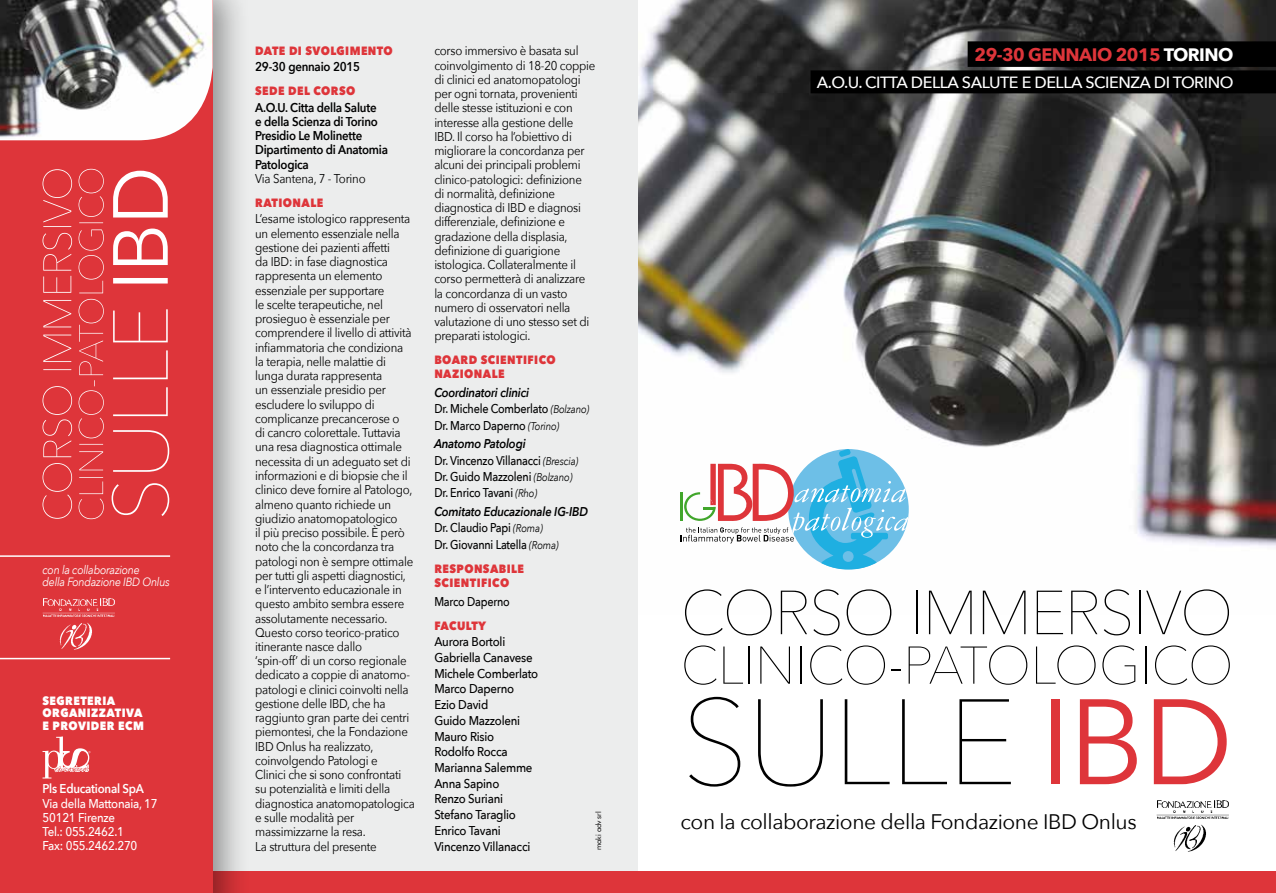
<style>
.page{position:relative;width:1276px;height:893px;background:#fff}
.page>*{position:absolute;margin:0;border:0;box-sizing:border-box;transform-origin:0 0}
.t1{font:200 120px "Avenir Next";letter-spacing:-.02em;color:#000}
.t2{font:200 61.5px "Avenir Next";letter-spacing:-.03em;color:#000}
.t3{font:200 52.5px "Avenir Next";letter-spacing:-.015em;color:#000}
.t4{font:21px "Avenir Next";letter-spacing:-.02em;color:#000}
.t5{font:700 18px "Avenir Next";letter-spacing:-.03em;color:#de353a}
.t6{font:500 16.2px "Avenir Next";letter-spacing:-.03em;color:#fff}
.t7{font:12.75px/14.2px "Avenir Next";letter-spacing:-.02em;color:#000;scale:.9 1}
.t8{font:500 12.75px/16.4px "Avenir Next";letter-spacing:-.02em;color:#000;scale:.85 1}
.t9{font:500 12.75px/15.8px "Avenir Next";letter-spacing:-.02em;color:#000;scale:.9 1}
.t10{font:600 12.75px/14.2px "Avenir Next";letter-spacing:-.02em;color:#000;scale:.9 1}
.t11{font:500 12.75px/14.2px "Avenir Next";letter-spacing:-.02em;color:#fff;scale:.9 1}
.t12{font:600 12.75px "Avenir Next";letter-spacing:-.02em;color:#fff;scale:.9 1}
.t13{font:800 12px/14.2px "Avenir Next";letter-spacing:.04em;color:#de353a;scale:.9 1}
.t14{font:italic 12px/12px "Avenir Next";letter-spacing:-.025em;color:#fff;scale:.89 1}
.t15{font:800 12px/12.8px "Avenir Next";letter-spacing:.04em;color:#fff;scale:.9 1}
.t16{font:7.5px "Futura BT";letter-spacing:-.01em;color:#000}
.s1{font-weight:600;font-style:italic}
.s2{font-weight:400;font-style:italic;font-size:11.25px}
.s3{color:#fff}
.s4{font-weight:400;color:#de353a}
</style>
<div class="page">
<img style="left:638px;top:0;width:638px;height:546px">
<img style="left:1156px;top:800px;width:73px;height:52px">
<svg style="left:680px;top:449px;width:228px;height:121px"></svg>
<div style="left:967px;top:41px;width:309px;height:26px;background:#000"></div>
<div style="left:810px;top:70px;width:466px;height:23px;background:#000"></div>
<div style="left:0;top:0;width:638px;height:893px;background:#eceded"></div>
<div style="left:0;top:872px;width:1276px;height:21px;background:#de353a"></div>
<div style="left:0;top:0;width:251px;height:893px;background:#000;opacity:.4"></div>
<div style="left:0;top:0;width:213px;height:893px;background:#de353a"></div>
<img style="left:0;top:0;width:213px;height:140px">
<svg style="left:113px;top:171px;width:55px;height:113px"></svg>
<svg style="left:112px;top:309px;width:57px;height:207px"></svg>
<svg style="left:79px;top:169px;width:25px;height:350px"></svg>
<svg style="left:43px;top:169px;width:29px;height:350px"></svg>
<svg style="left:43px;top:736px;width:48px;height:42px"></svg>
<img style="left:42px;top:598px;width:73px;height:52px">
<hr style="left:0;top:555px;width:170px;height:2px;background:#fff">
<hr style="left:0;top:658px;width:170px;height:1px;background:#fff">
<p class="t14" style="left:43px;top:564px;width:145px">con la collaborazione<br>della Fondazione IBD Onlus</p>
<p class="t15" style="left:43px;top:694px;width:114px">SEGRETERIA<br>ORGANIZZATIVA<br>E PROVIDER ECM</p>
<p class="t12" style="left:43px;top:778px;width:114px">Pls Educational SpA</p>
<p class="t11" style="left:43px;top:796px;width:129px">Via della Mattonaia, 17<br>50121 Firenze<br>Tel.: 055.2462.1<br>Fax: 055.2462.270</p>
<p class="t13" style="left:255px;top:43px;width:154px">DATE DI SVOLGIMENTO</p>
<p class="t10" style="left:255px;top:59px;width:118px">29-30 gennaio 2015</p>
<p class="t13" style="left:255px;top:84px;width:113px">SEDE DEL CORSO</p>
<p class="t10" style="left:255px;top:100px;width:149px">A.O.U. Citta della Salute<br>e della Scienza di Torino<br>Presidio Le Molinette<br>Dipartimento di Anatomia<br>Patologica</p>
<p class="t7" style="left:255px;top:171px;width:124px">Via Santena, 7 - Torino</p>
<p class="t13" style="left:255px;top:196px;width:77px">RATIONALE</p>
<p class="t7" style="left:255px;top:211px;width:179px">L’esame istologico rappresenta un elemento essenziale nella gestione dei pazienti affetti<br>da IBD: in fase diagnostica rappresenta un elemento essenziale per supportare<br>le scelte terapeutiche, nel prosieguo è essenziale per comprendere il livello di attività infiammatoria che condiziona la terapia, nelle malattie di lunga durata rappresenta<br>un essenziale presidio per escludere lo sviluppo di complicanze precancerose o<br>di cancro colorettale. Tuttavia una resa diagnostica ottimale necessita di un adeguato set di informazioni e di biopsie che il clinico deve fornire al Patologo, almeno quanto richiede un giudizio anatomopatologico<br>il più preciso possibile. È però noto che la concordanza tra patologi non è sempre ottimale per tutti gli aspetti diagnostici, e l’intervento educazionale in questo ambito sembra essere assolutamente necessario.<br>Questo corso teorico-pratico itinerante nasce dallo<br>‘spin-off’ di un corso regionale dedicato a coppie di anatomo&shy;patologi e clinici coinvolti nella gestione delle IBD, che ha raggiunto gran parte dei centri piemontesi, che la Fondazione<br>IBD Onlus ha realizzato, coinvolgendo Patologi e<br>Clinici che si sono confrontati su potenzialità e limiti della diagnostica anatomopatologica e sulle modalità per massimizzarne la resa.<br>La struttura del presente</p>
<p class="t7" style="left:434px;top:43px;width:180px">corso immersivo è basata sul coinvolgimento di 18-20 coppie di clinici ed anatomopatologi per ogni tornata, provenienti delle stesse istituzioni e con interesse alla gestione delle<br>IBD. Il corso ha l’obiettivo di migliorare la concordanza per alcuni dei principali problemi clinico-patologici: definizione<br>di normalità, definizione diagnostica di IBD e diagnosi differenziale, definizione e gradazione della displasia, definizione di guarigione istologica. Collateralmente il corso permetterà di analizzare la concordanza di un vasto numero di osservatori nella valutazione di uno stesso set di preparati istologici.</p>
<p class="t13" style="left:434px;top:353px;width:136px">BOARD SCIENTIFICO<br>NAZIONALE</p>
<p class="t8" style="left:434px;top:384px;width:184px"><span class="s1">Coordinatori clinici<br></span>Dr. Michele Comberlato <span class="s2">(Bolzano)<br></span>Dr. Marco Daperno <span class="s2">(Torino)</span></p>
<p class="t8" style="left:434px;top:435px;width:171px"><span class="s1">Anatomo Patologi<br></span>Dr. Vincenzo Villanacci <span class="s2">(Brescia)<br></span>Dr. Guido Mazzoleni <span class="s2">(Bolzano)<br></span>Dr. Enrico Tavani <span class="s2">(Rho)</span></p>
<p class="t8" style="left:434px;top:503px;width:182px"><span class="s1">Comitato Educazionale IG-IBD<br></span>Dr. Claudio Papi <span class="s2">(Roma)<br></span>Dr. Giovanni Latella <span class="s2">(Roma)</span></p>
<p class="t13" style="left:434px;top:561px;width:101px">RESPONSABILE<br>SCIENTIFICO</p>
<p class="t8" style="left:434px;top:592px;width:90px">Marco Daperno</p>
<p class="t13" style="left:434px;top:618px;width:59px">FACULTY</p>
<p class="t9" style="left:434px;top:633px;width:117px">Aurora Bortoli<br>Gabriella Canavese<br>Michele Comberlato<br>Marco Daperno<br>Ezio David<br>Guido Mazzoleni<br>Mauro Risio<br>Rodolfo Rocca<br>Marianna Salemme<br>Anna Sapino<br>Renzo Suriani<br>Stefano Taraglio<br>Enrico Tavani<br>Vincenzo Villanacci</p>
<p class="t16" style="left:594px;top:850px;width:41px;rotate:-90deg">maki adv srl</p>
<h3 class="t5" style="left:974px;top:39px;width:260px">29-30 GENNAIO 2015 <span class="s3">TORINO</span></h3>
<p class="t6" style="left:817px;top:68px;width:418px">A.O.U. CITTA DELLA SALUTE E DELLA SCIENZA DI TORINO</p>
<h2 class="t2" style="left:680px;top:561px;width:554px">CORSO IMMERSIVO</h2>
<h3 class="t3" style="left:680px;top:621px;width:554px">CLINICO-PATOLOGICO</h3>
<h1 class="t1" style="left:680px;top:641px;width:554px">SULLE <span class="s4">IBD</span></h1>
<h3 class="t4" style="left:680px;top:804px;width:457px">con la collaborazione della Fondazione IBD Onlus</h3>
</div>
